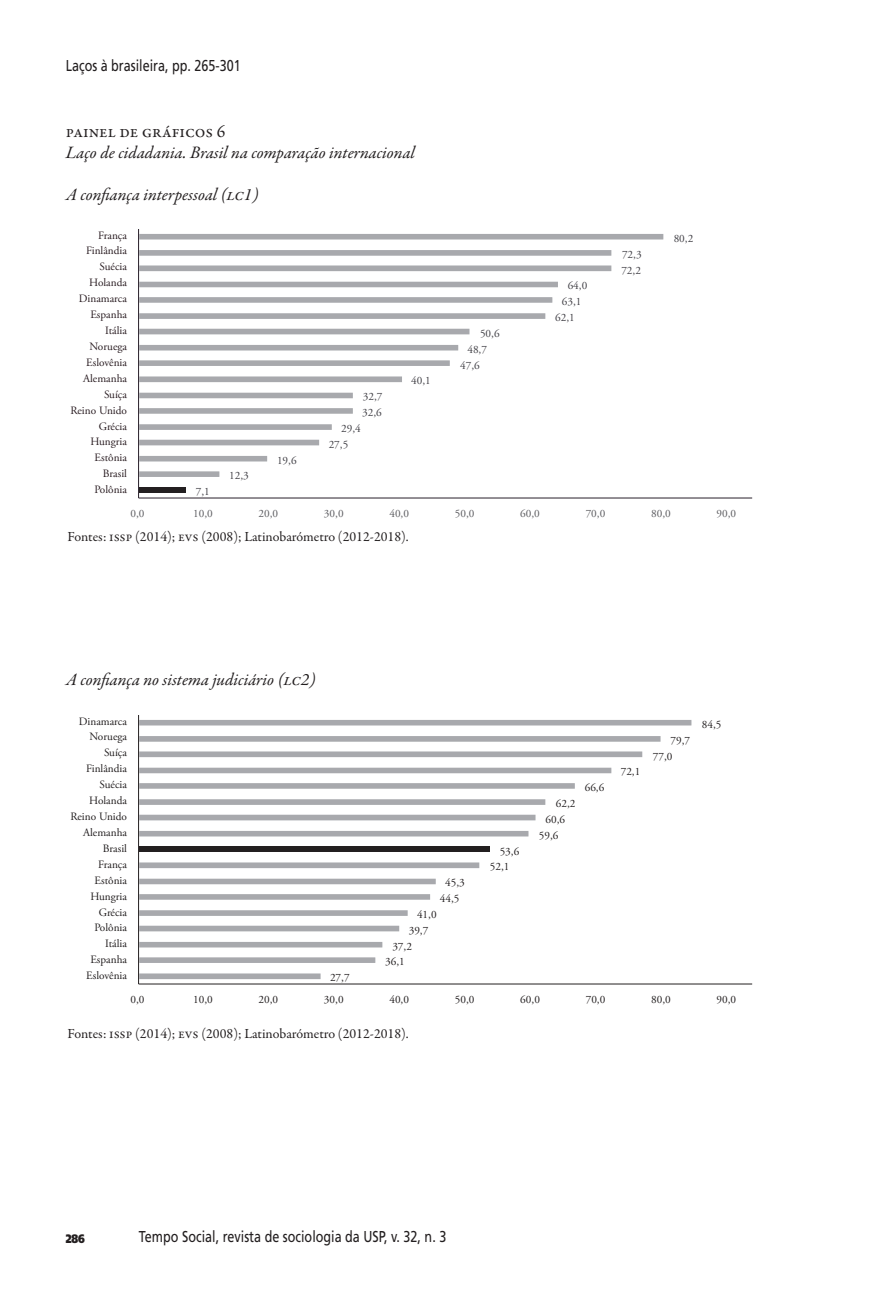
<style>
.page{position:relative;width:893px;height:1290px;background:#fff}
.page>*{position:absolute;margin:0;border:0;box-sizing:border-box;transform-origin:0 0}
.tabela_título{font:italic 17.5px "Garamond Premr Pro";color:#231f20}
.tabela_título-2{font:17.5px "Garamond Premr Pro";color:#231f20}
.t1{font:15.75px "Frutiger LT Std";color:#231f20;scale:.8 1}
.t2{font:14px "Garamond Premr Pro";color:#231f20}
.t3{font:900 12.25px "Frutiger LT Std";color:#231f20;scale:.8 1}
.t4{font:11.2px/15.9px "Adobe Garamond Pro";color:#231f20;text-align:right}
.t5{font:11.2px/15.9px "Adobe Garamond Pro";color:#2a1d22;text-align:right}
.t6{font:11.2px "Adobe Garamond Pro";color:#403f45}
.t7{font:11.2px "Adobe Garamond Pro";color:#5b5b5f}
</style>
<div class="page">
<div style="left:139px;top:487px;width:46px;height:6px;background:#231f20"></div>
<svg style="left:139px;top:234px;width:524px;height:243px"></svg>
<hr style="left:138px;top:229px;width:1px;height:269px;background:#271f29">
<hr style="left:139px;top:497px;width:613px;height:1px;background:#271f29">
<svg style="left:139px;top:720px;width:552px;height:259px"></svg>
<hr style="left:138px;top:715px;width:1px;height:269px;background:#231f20">
<hr style="left:139px;top:983px;width:613px;height:1px;background:#231f20">
<h2 class="t1" style="left:66px;top:57px;width:220px">Laços à brasileira, pp. 265-301</h2>
<p class="tabela_título-2" style="left:66px;top:121px;width:161px">painel de gráficos 6</p>
<p class="tabela_título" style="left:66px;top:141px;width:352px">Laço de cidadania. Brasil na comparação internacional</p>
<p class="tabela_título" style="left:66px;top:183px;width:194px">A confiança interpessoal (lc1)</p>
<p class="t5" style="left:70px;top:227px;width:58px">França<br>Finlândia<br>Suécia<br>Holanda<br>Dinamarca<br>Espanha<br>Itália<br>Noruega<br>Eslovênia<br>Alemanha<br>Suíça<br>Reino Unido<br>Grécia<br>Hungria<br>Estônia<br>Brasil<br>Polônia</p>
<p class="t6" style="left:196px;top:485px;width:16px">7,1</p>
<p class="t6" style="left:229px;top:469px;width:21px">12,3</p>
<p class="t6" style="left:277px;top:453px;width:21px">19,6</p>
<p class="t6" style="left:363px;top:390px;width:21px">32,7</p>
<p class="t6" style="left:362px;top:406px;width:21px">32,6</p>
<p class="t6" style="left:341px;top:422px;width:21px">29,4</p>
<p class="t6" style="left:329px;top:437px;width:21px">27,5</p>
<p class="t6" style="left:411px;top:374px;width:21px">40,1</p>
<p class="t6" style="left:480px;top:327px;width:21px">50,6</p>
<p class="t6" style="left:467px;top:342px;width:21px">48,7</p>
<p class="t6" style="left:460px;top:358px;width:21px">47,6</p>
<p class="t6" style="left:568px;top:279px;width:21px">64,0</p>
<p class="t6" style="left:562px;top:295px;width:21px">63,1</p>
<p class="t6" style="left:555px;top:311px;width:21px">62,1</p>
<p class="t6" style="left:622px;top:247px;width:21px">72,3</p>
<p class="t6" style="left:621px;top:263px;width:21px">72,2</p>
<p class="t6" style="left:674px;top:232px;width:21px">80,2</p>
<p class="t7" style="left:130px;top:507px;width:16px">0,0</p>
<p class="t7" style="left:193px;top:507px;width:21px">10,0</p>
<p class="t7" style="left:259px;top:507px;width:21px">20,0</p>
<p class="t7" style="left:324px;top:507px;width:21px">30,0</p>
<p class="t7" style="left:389px;top:507px;width:21px">40,0</p>
<p class="t7" style="left:455px;top:507px;width:21px">50,0</p>
<p class="t7" style="left:520px;top:507px;width:21px">60,0</p>
<p class="t7" style="left:586px;top:507px;width:21px">70,0</p>
<p class="t7" style="left:651px;top:507px;width:21px">80,0</p>
<p class="t7" style="left:717px;top:507px;width:21px">90,0</p>
<p class="t2" style="left:68px;top:528px;width:343px">Fontes: issp (2014); evs (2008); Latinobarómetro (2012-2018).</p>
<p class="tabela_título" style="left:66px;top:668px;width:251px">A confiança no sistema judiciário (lc2)</p>
<p class="t4" style="left:79px;top:713px;width:50px">Dinamarca</p>
<p class="t4" style="left:702px;top:717px;width:21px">84,5</p>
<p class="t4" style="left:70px;top:729px;width:58px">Noruega<br>Suíça<br>Finlândia<br>Suécia<br>Holanda<br>Reino Unido<br>Alemanha<br>Brasil<br>França<br>Estônia<br>Hungria<br>Grécia<br>Polônia<br>Itália<br>Espanha<br>Eslovênia</p>
<p class="t4" style="left:130px;top:992px;width:16px">0,0</p>
<p class="t4" style="left:193px;top:992px;width:21px">10,0</p>
<p class="t4" style="left:259px;top:992px;width:21px">20,0</p>
<p class="t4" style="left:324px;top:992px;width:21px">30,0</p>
<p class="t4" style="left:389px;top:992px;width:21px">40,0</p>
<p class="t4" style="left:455px;top:992px;width:21px">50,0</p>
<p class="t4" style="left:520px;top:992px;width:21px">60,0</p>
<p class="t4" style="left:586px;top:992px;width:21px">70,0</p>
<p class="t4" style="left:651px;top:992px;width:21px">80,0</p>
<p class="t4" style="left:717px;top:992px;width:21px">90,0</p>
<p class="t4" style="left:670px;top:733px;width:21px">79,7</p>
<p class="t4" style="left:653px;top:748px;width:21px">77,0</p>
<p class="t4" style="left:621px;top:764px;width:21px">72,1</p>
<p class="t4" style="left:585px;top:780px;width:21px">66,6</p>
<p class="t4" style="left:556px;top:796px;width:21px">62,2</p>
<p class="t4" style="left:545px;top:812px;width:21px">60,6</p>
<p class="t4" style="left:539px;top:827px;width:21px">59,6</p>
<p class="t4" style="left:500px;top:843px;width:21px">53,6</p>
<p class="t4" style="left:490px;top:859px;width:21px">52,1</p>
<p class="t4" style="left:445px;top:875px;width:21px">45,3</p>
<p class="t4" style="left:440px;top:891px;width:21px">44,5</p>
<p class="t4" style="left:417px;top:907px;width:21px">41,0</p>
<p class="t4" style="left:409px;top:922px;width:21px">39,7</p>
<p class="t4" style="left:392px;top:938px;width:21px">37,2</p>
<p class="t4" style="left:385px;top:954px;width:21px">36,1</p>
<p class="t4" style="left:330px;top:970px;width:21px">27,7</p>
<p class="t2" style="left:68px;top:1025px;width:343px">Fontes: issp (2014); evs (2008); Latinobarómetro (2012-2018).</p>
<p class="t3" style="left:66px;top:1231px;width:26px">286</p>
<h2 class="t1" style="left:139px;top:1227px;width:386px">Tempo Social, revista de sociologia da USP, v. 32, n. 3</h2>
</div>
